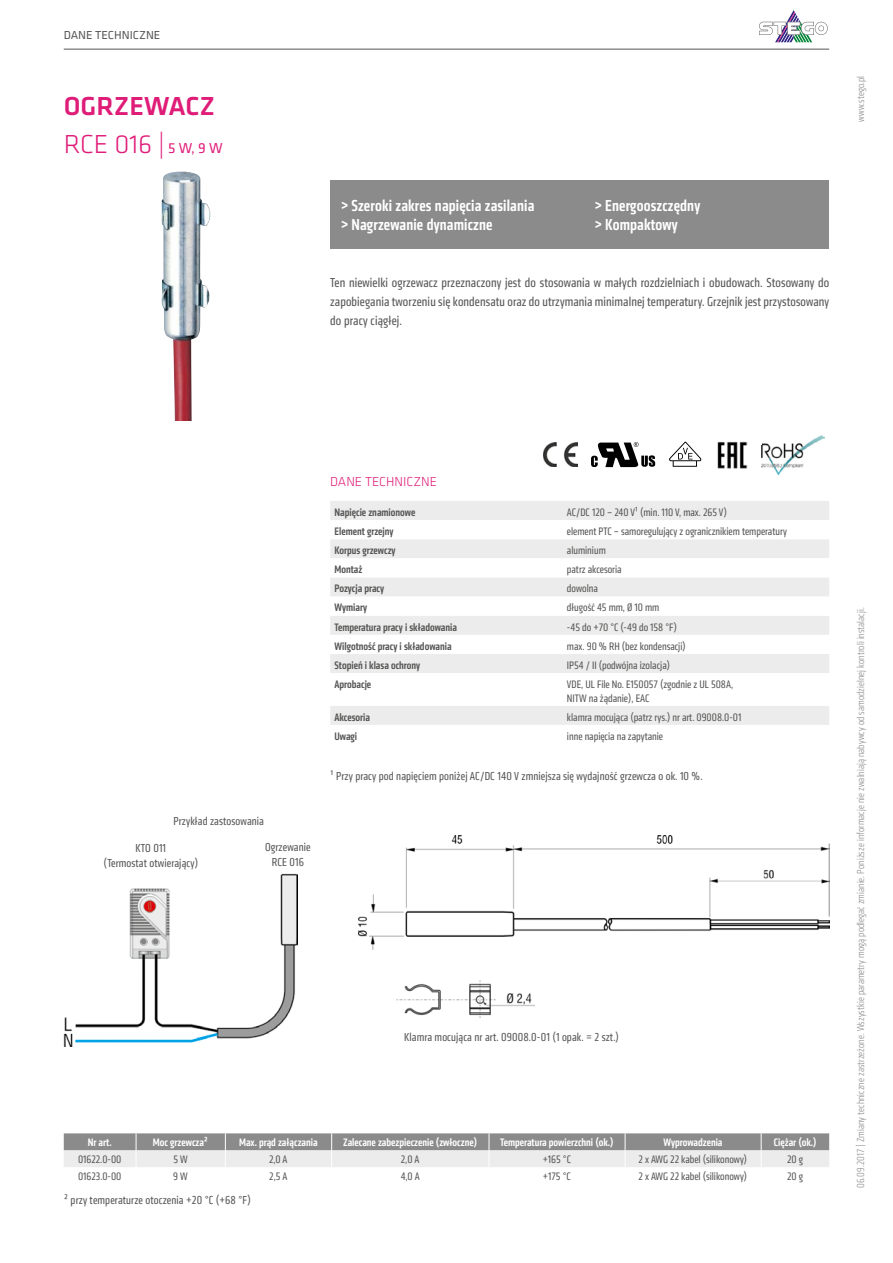
<style>
.page{position:relative;width:893px;height:1263px;background:#fff}
.page>*{position:absolute;margin:0;border:0;box-sizing:border-box;transform-origin:0 0}
.Produkttitel{font:500 27px/38.2px "Klavika";color:#df1c78}
.t1{font:500 condensed 16.5px "Klavika";letter-spacing:.01em;color:#fff}
.Produktseiten_Fließt{font:condensed 13.5px/19.2px "Klavika";letter-spacing:.01em;color:#565655;text-align:justify}
.Tabelle_Art_Nr__Über{font:300 13.5px "Klavika";color:#df1c78}
.Bildunterschrift{font:condensed 12px/15px "Klavika";letter-spacing:.01em;color:#565655;text-align:center}
.t2{font:12px "Klavika";color:#565655}
.t3{font:500 12px "Klavika";color:#565655}
.Tabelle_Tech_Daten{font:condensed 11.25px/13.5px "Klavika";color:#565655}
.Tabelle_Tech_Daten-2{font:500 condensed 11.25px "Klavika";color:#565655}
.Tabelle_Art_Nr__Kopf{font:500 condensed 11.25px "Klavika";color:#fff}
.Tabelle_Art_Nr__Inha{font:condensed 11.25px "Klavika";color:#565655}
.t4{font:300 condensed 10.5px "Klavika";letter-spacing:.01em;color:#8b8b8b}
.s1{font-weight:300}
.s2{font-weight:400;font-size:15px}
</style>
<div class="page">
<hr style="left:64px;top:49px;width:765px;height:1px;background:#565655">
<img style="left:161px;top:171px;width:49px;height:250px">
<img style="left:358px;top:836px;width:472px;height:113px">
<img style="left:64px;top:873px;width:233px;height:173px">
<img style="left:396px;top:980px;width:138px;height:38px">
<img style="left:544px;top:442px;width:34px;height:25px">
<svg style="left:591px;top:442px;width:64px;height:25px"></svg>
<svg style="left:669px;top:442px;width:32px;height:25px"></svg>
<img style="left:717px;top:441px;width:31px;height:28px">
<img style="left:761px;top:436px;width:64px;height:38px">
<svg style="left:64px;top:1133px;width:765px;height:34px;background:#bdbdbd"></svg>
<div style="left:330px;top:501px;width:499px;height:19px;background:#ececec"></div>
<svg style="left:330px;top:539px;width:499px;height:186px;fill:#f1f1f1"></svg>
<div style="left:330px;top:180px;width:499px;height:69px;background:#8b8b8b"></div>
<svg style="left:775px;top:42px;width:38px;height:1px"></svg>
<svg style="left:759px;top:10px;width:69px;height:32px"></svg>
<p class="t3" style="left:64px;top:26px;width:12px">12</p>
<p class="t2" style="left:64px;top:27px;width:98px">DANE TECHNICZNE</p>
<p class="Produkttitel" style="left:64px;top:86px;width:160px">OGRZEWACZ<br><span class="s1">RCE 016 |</span> <span class="s2">5 W, 9 W</span></p>
<p class="t4" style="left:855px;top:122px;width:47px;rotate:-90deg">www.stego.pl</p>
<p class="t1" style="left:341px;top:195px;width:195px">&gt; Szeroki zakres napięcia zasilania</p>
<p class="t1" style="left:341px;top:214px;width:153px">&gt; Nagrzewanie dynamiczne</p>
<p class="t1" style="left:595px;top:195px;width:107px">&gt; Energooszczędny</p>
<p class="t1" style="left:595px;top:214px;width:85px">&gt; Kompaktowy</p>
<p class="Produktseiten_Fließt" style="left:330px;top:273px;width:500px">Ten niewielki ogrzewacz przeznaczony jest do stosowania w małych rozdzielniach i obudowach. Stosowany do zapobiegania tworzeniu się kondensatu oraz do utrzymania minimalnej temperatury. Grzejnik jest przystosowany do pracy ciągłej.</p>
<p class="Bildunterschrift" style="left:174px;top:813px;width:92px">Przykład zastosowania</p>
<p class="Bildunterschrift" style="left:104px;top:840px;width:96px">KTO 011<br>(Termostat otwierający)</p>
<p class="Bildunterschrift" style="left:265px;top:840px;width:47px">Ogrzewanie<br>RCE 016</p>
<p class="Tabelle_Art_Nr__Über" style="left:330px;top:474px;width:108px">DANE TECHNICZNE</p>
<p class="Tabelle_Tech_Daten-2" style="left:334px;top:505px;width:82px">Napięcie znamionowe</p>
<p class="Tabelle_Tech_Daten" style="left:567px;top:505px;width:162px">AC/DC 120 – 240 V¹ (min. 110 V, max. 265 V)</p>
<p class="Tabelle_Tech_Daten-2" style="left:334px;top:524px;width:61px">Element grzejny</p>
<p class="Tabelle_Tech_Daten" style="left:567px;top:524px;width:221px">element PTC – samoregulujący z ogranicznikiem temperatury</p>
<p class="Tabelle_Tech_Daten-2" style="left:334px;top:543px;width:63px">Korpus grzewczy</p>
<p class="Tabelle_Tech_Daten" style="left:567px;top:544px;width:40px">aluminium</p>
<p class="Tabelle_Tech_Daten-2" style="left:334px;top:562px;width:29px">Montaż</p>
<p class="Tabelle_Tech_Daten" style="left:567px;top:563px;width:56px">patrz akcesoria</p>
<p class="Tabelle_Tech_Daten-2" style="left:334px;top:581px;width:51px">Pozycja pracy</p>
<p class="Tabelle_Tech_Daten" style="left:567px;top:582px;width:32px">dowolna</p>
<p class="Tabelle_Tech_Daten-2" style="left:334px;top:601px;width:34px">Wymiary</p>
<p class="Tabelle_Tech_Daten" style="left:567px;top:601px;width:94px">długość 45 mm, Ø 10 mm</p>
<p class="Tabelle_Tech_Daten-2" style="left:334px;top:620px;width:124px">Temperatura pracy i składowania</p>
<p class="Tabelle_Tech_Daten" style="left:567px;top:620px;width:112px">-45 do +70 °C (-49 do 158 °F)</p>
<p class="Tabelle_Tech_Daten-2" style="left:334px;top:639px;width:119px">Wilgotność pracy i składowania</p>
<p class="Tabelle_Tech_Daten" style="left:567px;top:639px;width:120px">max. 90 % RH (bez kondensacji)</p>
<p class="Tabelle_Tech_Daten-2" style="left:334px;top:658px;width:87px">Stopień i klasa ochrony</p>
<p class="Tabelle_Tech_Daten" style="left:567px;top:658px;width:105px">IP54 / II (podwójna izolacja)</p>
<p class="Tabelle_Tech_Daten-2" style="left:334px;top:677px;width:38px">Aprobacje</p>
<p class="Tabelle_Tech_Daten" style="left:567px;top:678px;width:168px">VDE, UL File No. E150057 (zgodnie z UL 508A,<br>NITW na żądanie), EAC</p>
<p class="Tabelle_Tech_Daten-2" style="left:334px;top:710px;width:37px">Akcesoria</p>
<p class="Tabelle_Tech_Daten" style="left:567px;top:710px;width:176px">klamra mocująca (patrz rys.) nr art. 09008.0-01</p>
<p class="Tabelle_Tech_Daten-2" style="left:334px;top:729px;width:24px">Uwagi</p>
<p class="Tabelle_Tech_Daten" style="left:567px;top:729px;width:98px">inne napięcia na zapytanie</p>
<p class="Bildunterschrift" style="left:330px;top:769px;width:374px">¹ Przy pracy pod napięciem poniżej AC/DC 140 V zmniejsza się wydajność grzewcza o ok. 10 %.</p>
<p class="Bildunterschrift" style="left:404px;top:1030px;width:216px">Klamra mocująca nr art. 09008.0-01 (1 opak. = 2 szt.)</p>
<p class="Tabelle_Art_Nr__Kopf" style="left:88px;top:1135px;width:25px">Nr art.</p>
<p class="Tabelle_Art_Nr__Kopf" style="left:153px;top:1135px;width:57px">Moc grzewcza²</p>
<p class="Tabelle_Art_Nr__Kopf" style="left:239px;top:1135px;width:80px">Max. prąd załączania</p>
<p class="Tabelle_Art_Nr__Kopf" style="left:343px;top:1135px;width:135px">Zalecane zabezpieczenie (zwłoczne)</p>
<p class="Tabelle_Art_Nr__Kopf" style="left:500px;top:1135px;width:115px">Temperatura powierzchni (ok.)</p>
<p class="Tabelle_Art_Nr__Kopf" style="left:663px;top:1135px;width:61px">Wyprowadzenia</p>
<p class="Tabelle_Art_Nr__Kopf" style="left:774px;top:1135px;width:44px">Ciężar (ok.)</p>
<p class="Tabelle_Art_Nr__Inha" style="left:78px;top:1153px;width:45px">01622.0-00</p>
<p class="Tabelle_Art_Nr__Inha" style="left:173px;top:1153px;width:16px">5 W</p>
<p class="Tabelle_Art_Nr__Inha" style="left:269px;top:1153px;width:20px">2,0 A</p>
<p class="Tabelle_Art_Nr__Inha" style="left:401px;top:1153px;width:20px">2,0 A</p>
<p class="Tabelle_Art_Nr__Inha" style="left:543px;top:1153px;width:30px">+165 °C</p>
<p class="Tabelle_Art_Nr__Inha" style="left:639px;top:1153px;width:110px">2 x AWG 22 kabel (silikonowy)</p>
<p class="Tabelle_Art_Nr__Inha" style="left:787px;top:1153px;width:17px">20 g</p>
<p class="Tabelle_Art_Nr__Inha" style="left:78px;top:1170px;width:45px">01623.0-00</p>
<p class="Tabelle_Art_Nr__Inha" style="left:173px;top:1170px;width:16px">9 W</p>
<p class="Tabelle_Art_Nr__Inha" style="left:269px;top:1170px;width:20px">2,5 A</p>
<p class="Tabelle_Art_Nr__Inha" style="left:401px;top:1170px;width:20px">4,0 A</p>
<p class="Tabelle_Art_Nr__Inha" style="left:543px;top:1170px;width:29px">+175 °C</p>
<p class="Tabelle_Art_Nr__Inha" style="left:639px;top:1170px;width:110px">2 x AWG 22 kabel (silikonowy)</p>
<p class="Tabelle_Art_Nr__Inha" style="left:787px;top:1170px;width:17px">20 g</p>
<p class="Bildunterschrift" style="left:64px;top:1193px;width:189px">² przy temperaturze otoczenia +20 °C (+68 °F)</p>
<p class="t4" style="left:855px;top:1188px;width:582px;rotate:-90deg">06.09.2017 | Zmiany techniczne zastrzeżone. Wszystkie parametry mogą podlegać zmianie. Poniższe informacje nie zwalniają nabywcy od samodzielnej kontroli instalacji.</p>
</div>
